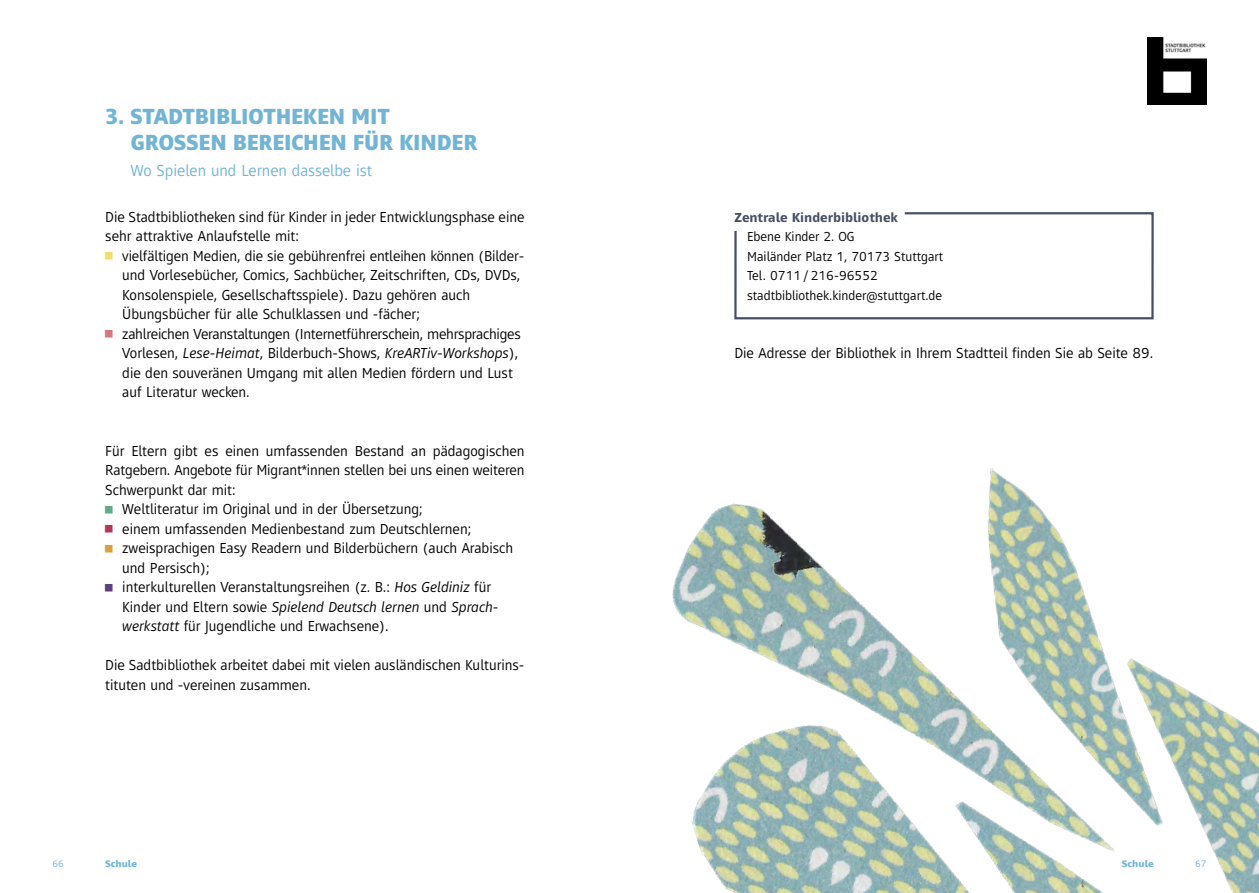
<style>
.page{position:relative;width:1259px;height:893px;background:#fff}
.page>*{position:absolute;margin:0;border:0;box-sizing:border-box;transform-origin:0 0}
.t1{font:800 22.5px/26px "Mayberry Pro";letter-spacing:-.005em;color:#72b4d4;scale:.95 1}
.t2{font:16.5px "Mayberry Pro";color:#72b4d4}
.t3{font:15px/19.5px "Mayberry Pro";color:#000}
.t4{font:italic 15px "Mayberry Pro";color:#000}
.t5{font:13.5px/19.5px "Mayberry Pro";color:#000}
.t6{font:700 13.5px "Mayberry Pro";color:#484f63}
.t7{font:800 9.75px "Mayberry Pro";color:#72b4d4}
.t8{font:9.75px "Mayberry Pro";color:#72b4d4}
.s1{font-style:italic}
.s2{font-style:normal}
</style>
<div class="page">
<svg style="left:734px;top:212px;width:420px;height:108px"></svg>
<img style="left:1194px;top:694px;width:65px;height:199px">
<img style="left:672px;top:468px;width:522px;height:425px">
<img style="left:1147px;top:38px;width:59px;height:67px">
<h1 class="t1" style="left:131px;top:103px;width:366px;text-indent:-26px">3. STADTBIBLIOTHEKEN MIT<br>GROSSEN BEREICHEN FÜR KINDER</h1>
<p class="t2" style="left:131px;top:159px;width:243px">Wo Spielen und Lernen dasselbe ist</p>
<p class="t3" style="left:105px;top:206px;width:421px">Die Stadtbibliotheken sind für Kinder in jeder Entwicklungsphase eine sehr attraktive Anlaufstelle mit:</p>
<p class="t3" style="left:122px;top:245px;width:404px">vielfältigen Medien, die sie gebührenfrei entleihen können (Bilder&shy;und Vorlesebücher, Comics, Sachbücher, Zeitschriften, CDs, DVDs, Konsolenspiele, Gesellschaftsspiele). Dazu gehören auch Übungsbücher für alle Schulklassen und -fächer;<br>zahlreichen Veranstaltungen (Internetführerschein, mehrsprachiges Vorlesen, <span class="s1">Lese-Heimat</span>, Bilderbuch-Shows, <span class="s1">KreARTiv-Workshops</span>), die den souveränen Umgang mit allen Medien fördern und Lust auf Literatur wecken.</p>
<p class="t3" style="left:105px;top:440px;width:421px">Für Eltern gibt es einen umfassenden Bestand an pädagogischen</p>
<p class="t3" style="left:105px;top:460px;width:421px">Ratgebern. Angebote für Migrant*innen stellen bei uns einen weiteren</p>
<p class="t3" style="left:105px;top:479px;width:132px">Schwerpunkt dar mit:</p>
<p class="t3" style="left:122px;top:499px;width:302px">Weltliteratur im Original und in der Übersetzung;</p>
<p class="t3" style="left:122px;top:518px;width:350px">einem umfassenden Medienbestand zum Deutschlernen;</p>
<p class="t3" style="left:122px;top:538px;width:392px">zweisprachigen Easy Readern und Bilderbüchern (auch Arabisch</p>
<p class="t3" style="left:122px;top:557px;width:89px">und Persisch);</p>
<p class="t3" style="left:122px;top:577px;width:370px">interkulturellen Veranstaltungsreihen (z. B.: <span class="s1">Hos Geldiniz</span> für</p>
<p class="t4" style="left:122px;top:597px;width:378px"><span class="s2">Kinder und Eltern sowie</span> Spielend Deutsch lernen <span class="s2">und</span> Sprach-</p>
<p class="t3" style="left:122px;top:616px;width:268px"><span class="s1">werkstatt</span> für Jugendliche und Erwachsene).</p>
<p class="t3" style="left:105px;top:655px;width:421px">Die Sadtbibliothek arbeitet dabei mit vielen ausländischen Kulturins&shy;tituten und -vereinen zusammen.</p>
<p class="t6" style="left:734px;top:208px;width:165px">Zentrale Kinderbibliothek</p>
<p class="t5" style="left:747px;top:226px;width:197px">Ebene Kinder 2. OG<br>Mailänder Platz 1, 70173 Stuttgart<br>Tel. 0711 / 216-96552 stadtbibliothek.kinder@stuttgart.de</p>
<p class="t3" style="left:734px;top:343px;width:420px">Die Adresse der Bibliothek in Ihrem Stadtteil finden Sie ab Seite 89.</p>
<p class="t8" style="left:52px;top:857px;width:13px">66</p>
<p class="t7" style="left:105px;top:857px;width:34px">Schule</p>
<p class="t7" style="left:1121px;top:857px;width:34px">Schule</p>
<p class="t8" style="left:1195px;top:857px;width:13px">67</p>
</div>
